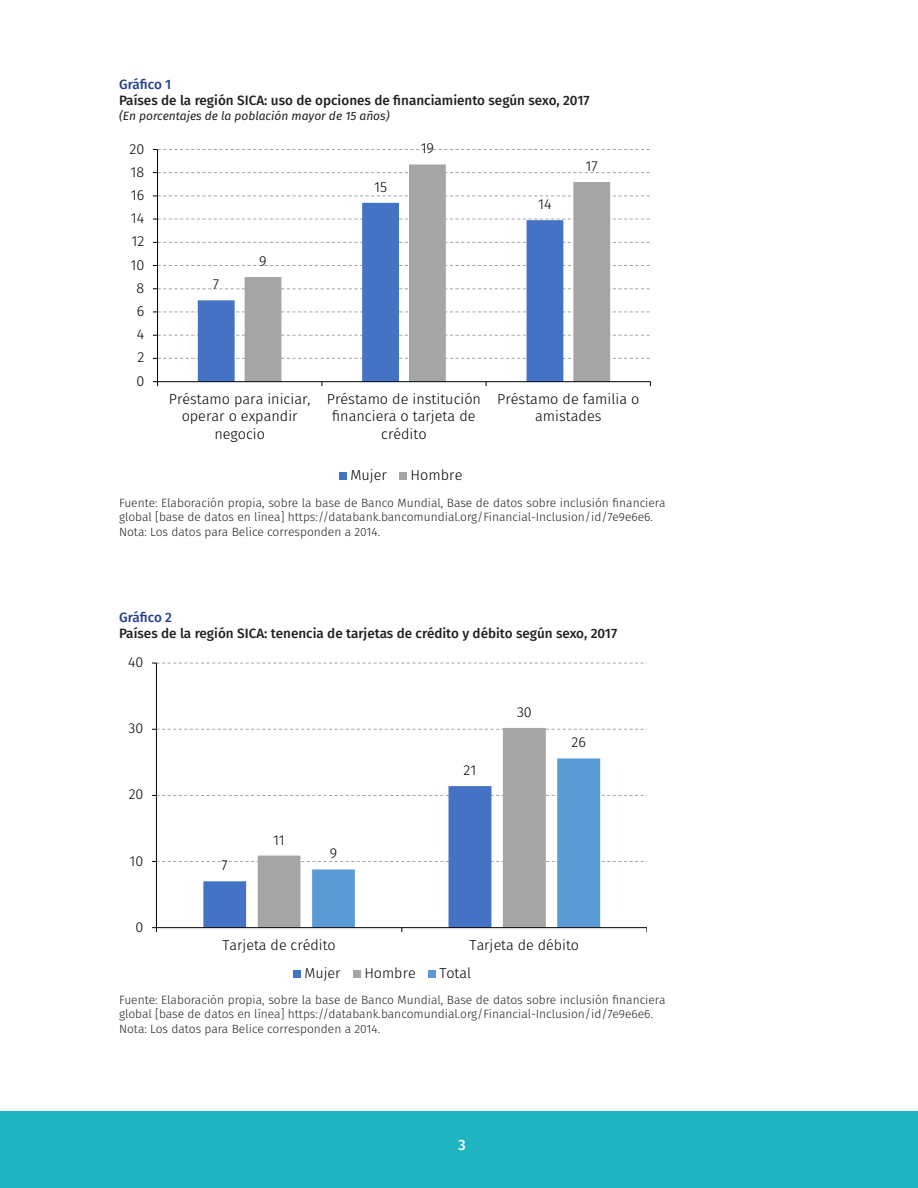
<style>
.page{position:relative;width:918px;height:1188px;background:#fff}
.page>*{position:absolute;margin:0;border:0;box-sizing:border-box;transform-origin:0 0}
.t1{font:500 15px "Fira Sans";color:#fff}
.t2{font:300 14.4px/17.4px "Fira Sans";color:#000;text-align:center}
.t3{font:300 14.25px "Fira Sans";color:#000}
.Titulo_del_cuadro{font:500 13.5px "Fira Sans";color:#231f20}
.Titulo_del_grafico{font:500 13.5px "Fira Sans";letter-spacing:-.01em;color:#253f8e}
.Fuentes_y_notas{font:300 12px/14.4px "Fira Sans";color:#231f20}
.Unidad_de_medida{font:italic 12px "Fira Sans";color:#231f20}
</style>
<div class="page">
<div style="left:0;top:1111px;width:918px;height:77px;background:#1eb4c2"></div>
<svg style="left:198px;top:218px;width:47px;height:163px"></svg>
<svg style="left:245px;top:164px;width:365px;height:217px"></svg>
<hr style="left:157px;top:149px;width:1px;height:233px;background:#000">
<svg style="left:153px;top:358px;width:497px;height:1px"></svg>
<svg style="left:153px;top:335px;width:497px;height:1px"></svg>
<svg style="left:153px;top:312px;width:497px;height:1px"></svg>
<svg style="left:153px;top:288px;width:497px;height:1px"></svg>
<svg style="left:153px;top:265px;width:497px;height:1px"></svg>
<svg style="left:153px;top:242px;width:497px;height:1px"></svg>
<svg style="left:153px;top:219px;width:497px;height:1px"></svg>
<svg style="left:153px;top:196px;width:497px;height:1px"></svg>
<svg style="left:153px;top:172px;width:497px;height:1px"></svg>
<svg style="left:153px;top:149px;width:497px;height:1px"></svg>
<hr style="left:158px;top:381px;width:492px;height:1px;background:#000">
<svg style="left:153px;top:381px;width:5px;height:5px"></svg>
<div style="left:339px;top:472px;width:8px;height:8px;background:#4472c4"></div>
<div style="left:399px;top:472px;width:8px;height:8px;background:#a5a5a5"></div>
<svg style="left:258px;top:728px;width:288px;height:30px"></svg>
<svg style="left:503px;top:758px;width:97px;height:28px;background:#90abc5"></svg>
<hr style="left:156px;top:663px;width:1px;height:265px;background:#000">
<svg style="left:152px;top:729px;width:495px;height:1px"></svg>
<svg style="left:152px;top:663px;width:495px;height:1px"></svg>
<svg style="left:152px;top:786px;width:495px;height:146px"></svg>
<div style="left:293px;top:970px;width:8px;height:7px;background:#4472c4"></div>
<div style="left:353px;top:970px;width:8px;height:7px;background:#a5a5a5"></div>
<div style="left:428px;top:970px;width:8px;height:7px;background:#5b9bd5"></div>
<p class="Titulo_del_grafico" style="left:119px;top:74px;width:54px">Gráfico 1</p>
<p class="Titulo_del_cuadro" style="left:119px;top:90px;width:472px">Países de la región SICA: uso de opciones de financiamiento según sexo, 2017</p>
<p class="Unidad_de_medida" style="left:119px;top:107px;width:272px">(En porcentajes de la población mayor de 15 años)</p>
<p class="t2" style="left:129px;top:140px;width:16px">20</p>
<p class="t2" style="left:131px;top:163px;width:15px">18</p>
<p class="t2" style="left:131px;top:186px;width:15px">16</p>
<p class="t2" style="left:131px;top:209px;width:15px">14</p>
<p class="t2" style="left:131px;top:233px;width:14px">12</p>
<p class="t2" style="left:130px;top:256px;width:15px">10</p>
<p class="t2" style="left:137px;top:279px;width:9px">8</p>
<p class="t2" style="left:137px;top:302px;width:9px">6</p>
<p class="t2" style="left:137px;top:325px;width:9px">4</p>
<p class="t2" style="left:137px;top:349px;width:8px">2</p>
<p class="t2" style="left:136px;top:372px;width:9px">0</p>
<p class="t2" style="left:213px;top:275px;width:8px">7</p>
<p class="t2" style="left:259px;top:252px;width:9px">9</p>
<p class="t2" style="left:374px;top:178px;width:15px">15</p>
<p class="t2" style="left:421px;top:140px;width:15px">19</p>
<p class="t2" style="left:538px;top:195px;width:15px">14</p>
<p class="t2" style="left:586px;top:157px;width:14px">17</p>
<p class="t2" style="left:169px;top:390px;width:143px">Préstamo para iniciar, operar o expandir negocio</p>
<p class="t2" style="left:327px;top:390px;width:156px">Préstamo de institución financiera o tarjeta de crédito</p>
<p class="t2" style="left:497px;top:390px;width:144px">Préstamo de familia o amistades</p>
<p class="t2" style="left:350px;top:466px;width:38px">Mujer</p>
<p class="t2" style="left:411px;top:466px;width:53px">Hombre</p>
<p class="Fuentes_y_notas" style="left:119px;top:496px;width:548px">Fuente: Elaboración propia, sobre la base de Banco Mundial, Base de datos sobre inclusión financiera global [base de datos en línea] https://databank.bancomundial.org/Financial-Inclusion/id/7e9e6e6.</p>
<p class="Fuentes_y_notas" style="left:119px;top:524px;width:263px">Nota: Los datos para Belice corresponden a 2014.</p>
<p class="Titulo_del_grafico" style="left:119px;top:606px;width:55px">Gráfico 2</p>
<p class="Titulo_del_cuadro" style="left:119px;top:623px;width:500px">Países de la región SICA: tenencia de tarjetas de crédito y débito según sexo, 2017</p>
<p class="t3" style="left:128px;top:652px;width:17px">40</p>
<p class="t3" style="left:129px;top:718px;width:16px">30</p>
<p class="t3" style="left:129px;top:784px;width:16px">20</p>
<p class="t3" style="left:130px;top:851px;width:15px">10</p>
<p class="t3" style="left:136px;top:917px;width:9px">0</p>
<p class="t3" style="left:222px;top:855px;width:8px">7</p>
<p class="t3" style="left:273px;top:830px;width:13px">11</p>
<p class="t3" style="left:330px;top:843px;width:9px">9</p>
<p class="t3" style="left:464px;top:760px;width:14px">21</p>
<p class="t3" style="left:517px;top:702px;width:16px">30</p>
<p class="t3" style="left:572px;top:732px;width:16px">26</p>
<p class="t3" style="left:223px;top:935px;width:115px">Tarjeta de crédito</p>
<p class="t3" style="left:470px;top:935px;width:111px">Tarjeta de débito</p>
<p class="t3" style="left:304px;top:963px;width:38px">Mujer</p>
<p class="t3" style="left:364px;top:963px;width:53px">Hombre</p>
<p class="t3" style="left:439px;top:963px;width:33px">Total</p>
<p class="Fuentes_y_notas" style="left:119px;top:992px;width:548px">Fuente: Elaboración propia, sobre la base de Banco Mundial, Base de datos sobre inclusión financiera global [base de datos en línea] https://databank.bancomundial.org/Financial-Inclusion/id/7e9e6e6.</p>
<p class="Fuentes_y_notas" style="left:119px;top:1021px;width:263px">Nota: Los datos para Belice corresponden a 2014.</p>
<p class="t1" style="left:458px;top:1133px;width:9px">3</p>
</div>
